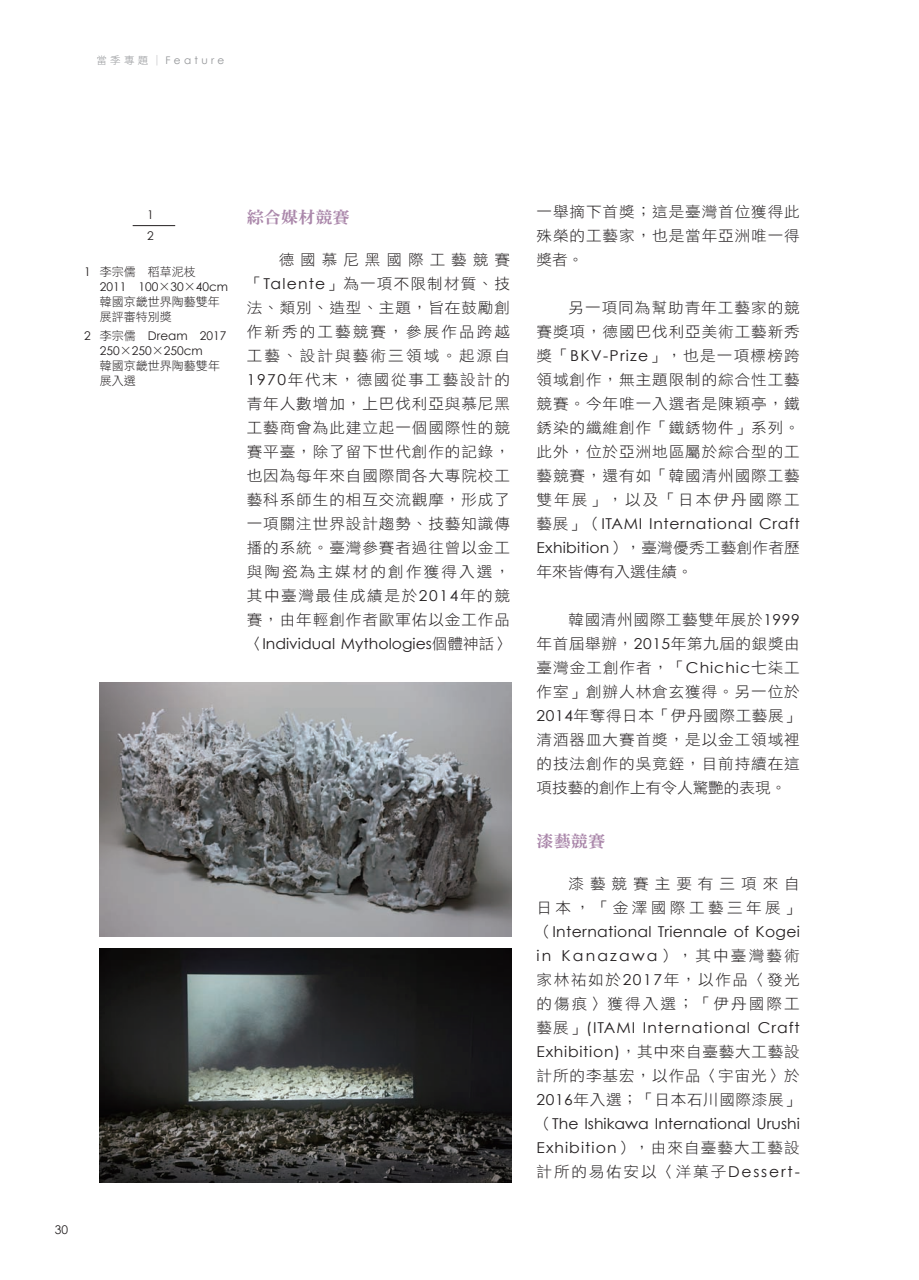
<style>
.page{position:relative;width:919px;height:1280px;background:#fff}
.page>*{position:absolute;margin:0;border:0;box-sizing:border-box;transform-origin:0 0}
.t1{font:16.5px "DF Ming Std W9 B5 pc H";color:#aa87aa;scale:1.04 1}
.t2{font:15px/24px "DF Hei Std W3 B5 pc H";letter-spacing:.06em;color:#231f20;text-align:justify;scale:1.04 1}
.t3{font:15px/24px "Century Gothic";color:#231f20;text-align:justify;scale:1.04 1}
.t4{font:12px/15px "Century Gothic";color:#231f20}
.t5{font:12px/15px "DF Hei Std W3 B5 pc H";color:#231f20}
.t6{font:10.5px "Century Gothic";letter-spacing:.315em;color:#939598}
.s1{font-family:"DF Hei Std W3 B5 pc H"}
.s2{font-family:"Century Gothic"}
</style>
<div class="page">
<img style="left:99px;top:948px;width:412px;height:234px">
<img style="left:99px;top:682px;width:412px;height:255px">
<hr style="left:133px;top:225px;width:42px;height:1px;background:#231f20">
<p class="t6" style="left:96px;top:54px;width:129px"><span class="s1">當季專題│</span>Feature</p>
<p class="t4" style="left:147px;top:203px;width:8px;line-height:21.3px">1<br>2</p>
<p class="t5" style="left:100px;top:265px;width:130px;text-indent:-16px"><span class="s2">1</span> 李宗儒　稻草泥枝　<br><span class="s2">2011 100</span>×<span class="s2">30</span>×<span class="s2">40cm</span>韓國京畿世界陶藝雙年展評審特別獎</p>
<p class="t4" style="left:100px;top:328px;width:128px;text-indent:-16px">2 <span class="s1">李宗儒　</span>Dream 2017<br>250<span class="s1">×</span>250<span class="s1">×</span>250cm<br><span class="s1">韓國京畿世界陶藝雙年展入選</span></p>
<p class="t1" style="left:247px;top:210px;width:100px">綜合媒材競賽</p>
<p class="t2" style="left:247px;top:249px;width:255px;text-indent:32px">德國慕尼黑國際工藝競賽「<span class="s2">Talente</span>」為一項不限制材質、技法、類別、造型、主題，旨在鼓勵創作新秀的工藝競賽，參展作品跨越工藝、設計與藝術三領域。起源自<span class="s2">1970</span>年代末，德國從事工藝設計的青年人數增加，上巴伐利亞與慕尼黑工藝商會為此建立起一個國際性的競賽平臺，除了留下世代創作的記錄，也因為每年來自國際間各大專院校工藝科系師生的相互交流觀摩，形成了一項關注世界設計趨勢、技藝知識傳播的系統。臺灣參賽者過往曾以金工與陶瓷為主媒材的創作獲得入選，其中臺灣最佳成績是於<span class="s2">2014</span>年的競賽，由年輕創作者歐軍佑以金工作品〈<span class="s2">Individual Mythologies</span>個體神話〉</p>
<p class="t4" style="left:55px;top:1222px;width:15px">30</p>
<p class="t2" style="left:536px;top:201px;width:254px">一舉摘下首獎；這是臺灣首位獲得此殊榮的工藝家，也是當年亞洲唯一得獎者。</p>
<p class="t2" style="left:536px;top:297px;width:255px;text-indent:32px">另一項同為幫助青年工藝家的競賽獎項，德國巴伐利亞美術工藝新秀獎「<span class="s2">BKV-Prize</span>」，也是一項標榜跨領域創作，無主題限制的綜合性工藝競賽。今年唯一入選者是陳穎亭，鐵銹染的纖維創作「鐵銹物件」系列。此外，位於亞洲地區屬於綜合型的工藝競賽，還有如「韓國清州國際工藝雙年展」，以及「日本伊丹國際工藝展」（<span class="s2">ITAMI International Craft Exhibition</span>），臺灣優秀工藝創作者歷年來皆傳有入選佳績。</p>
<p class="t2" style="left:536px;top:609px;width:254px;text-indent:32px">韓國清州國際工藝雙年展於<span class="s2">1999</span>年首屆舉辦，<span class="s2">2015</span>年第九屆的銀獎由臺灣金工創作者，「<span class="s2">Chichic</span>七柒工作室」創辦人林倉玄獲得。另一位於<span class="s2">2014</span>年奪得日本「伊丹國際工藝展」清酒器皿大賽首獎，是以金工領域裡的技法創作的吳竟銍，目前持續在這項技藝的創作上有令人驚艷的表現。</p>
<p class="t1" style="left:536px;top:834px;width:68px">漆藝競賽</p>
<p class="t3" style="left:536px;top:871px;width:255px;text-indent:32px"><span class="s1">漆藝競賽主要有三項來自日本，「金澤國際工藝三年展」（</span>International Triennale of Kogei in Kanazawa<span class="s1">），其中臺灣藝術家林祐如於</span>2017<span class="s1">年，以作品〈發光的傷痕〉獲得入選；「伊丹國際工藝展」</span>(ITAMI International Craft Exhibition)<span class="s1">，其中來自臺藝大工藝設計所的李基宏，以作品〈宇宙光〉於</span>2016<span class="s1">年入選；「日本石川國際漆展」（</span>The Ishikawa International Urushi Exhibition<span class="s1">），由來自臺藝大工藝設計所的易佑安以〈洋菓子</span>Dessert-</p>
</div>
